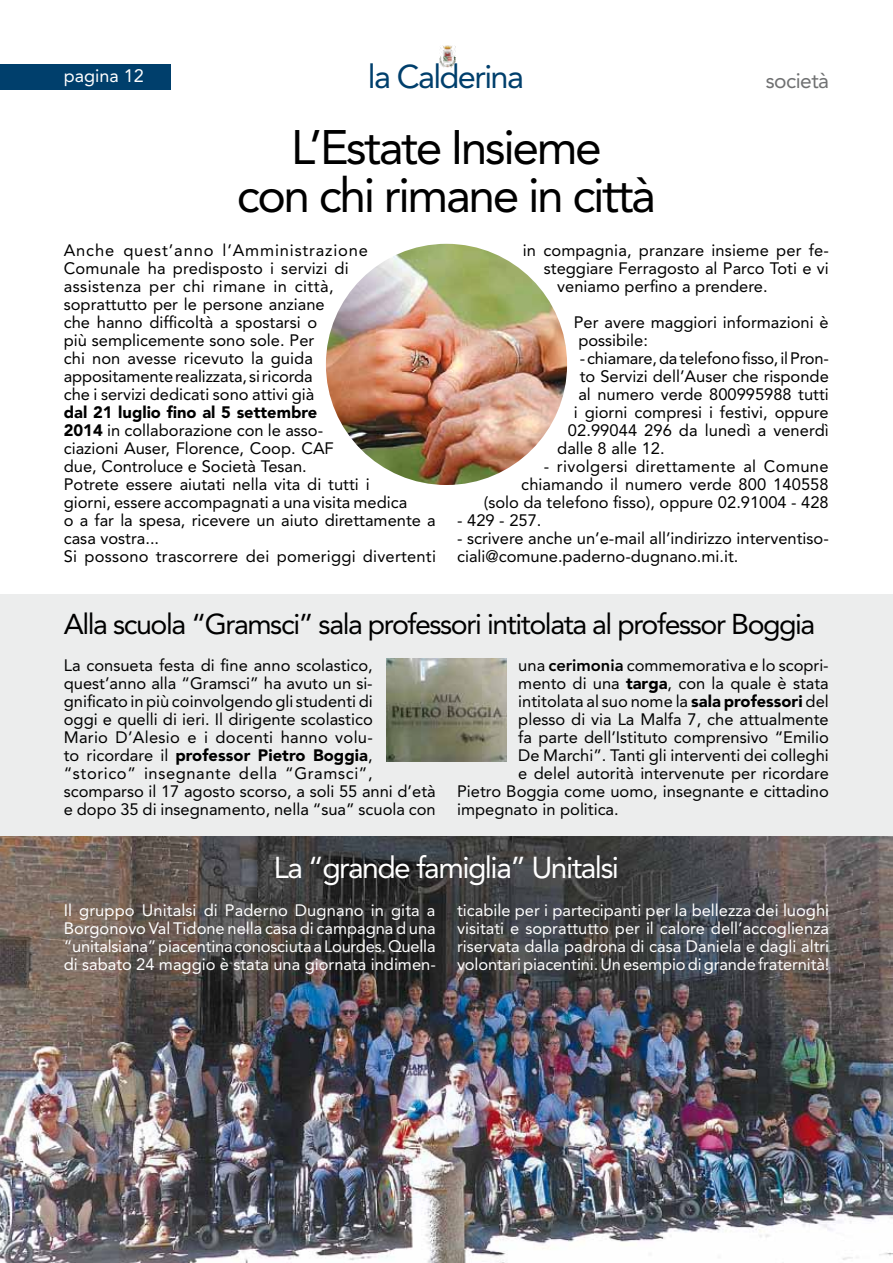
<style>
.page{position:relative;width:893px;height:1263px;background:#fff}
.page>*{position:absolute;margin:0;border:0;box-sizing:border-box;transform-origin:0 0}
.t1{font:48px/48px "Avenir LT Std";letter-spacing:-.05em;color:#000;text-align:center}
.t2{font:32.7px "Avenir LT Std";letter-spacing:-.05em;color:#003f6c}
.t3{font:30px "Avenir LT Std";letter-spacing:-.05em;color:#fff}
.t4{font:28.5px "Avenir LT Std";letter-spacing:-.05em;color:#000}
.t5{font:21px "Avenir LT Std";letter-spacing:-.025em;color:#707172}
.t6{font:18px "Avenir LT Std";color:#fff}
.t7{font:16.5px/18px "Avenir LT Std";color:#000}
.t8{font:16.5px/18px "Avenir LT Std";letter-spacing:-.005em;color:#fff;text-align:justify}
.s1{font-weight:900}
.s2{font-weight:800}
</style>
<div class="page">
<div style="left:0;top:594px;width:893px;height:243px;background:#eceded"></div>
<img style="left:439px;top:45px;width:16px;height:22px">
<div style="left:0;top:64px;width:170px;height:25px;background:#003f6c"></div>
<img style="left:387px;top:659px;width:119px;height:102px">
<img style="left:0;top:837px;width:893px;height:426px">
<img style="left:326px;top:244px;width:241px;height:241px;border-radius:121px">
<p class="t6" style="left:64px;top:65px;width:82px">pagina 12</p>
<h2 class="t2" style="left:368px;top:58px;width:158px">la Calderina</h2>
<p class="t5" style="left:766px;top:69px;width:65px">società</p>
<h1 class="t1" style="left:237px;top:124px;width:421px">L’Estate Insieme<br>con chi rimane in città</h1>
<p class="t7" style="left:64px;top:242px;width:306px">Anche quest’anno l’Amministrazione Comunale ha predisposto i servizi di assistenza per chi rimane in città, soprattutto per le persone anziane<br>che hanno difficoltà a spostarsi o<br>più semplicemente sono sole. Per<br>chi non avesse ricevuto la guida appositamente realizzata, si ricorda<br>che i servizi dedicati sono attivi già</p>
<p class="t7" style="left:64px;top:404px;width:374px"><span class="s1">dal 21 luglio fino al 5 settembre<br>2014</span> in collaborazione con le asso-<br>ciazioni Auser, Florence, Coop. CAF<br>due, Controluce e Società Tesan.<br>Potrete essere aiutati nella vita di tutti i<br>giorni, essere accompagnati a una visita medica<br>o a far la spesa, ricevere un aiuto direttamente a casa vostra...<br>Si possono trascorrere dei pomeriggi divertenti</p>
<p class="t7" style="left:523px;top:242px;width:308px">in compagnia, pranzare insieme per fe-</p>
<p class="t7" style="left:544px;top:260px;width:287px">steggiare Ferragosto al Parco Toti e vi</p>
<p class="t7" style="left:557px;top:278px;width:212px">veniamo perfino a prendere.</p>
<p class="t7" style="left:574px;top:314px;width:256px">Per avere maggiori informazioni è possibile:</p>
<p class="t7" style="left:580px;top:350px;width:251px">- chiamare, da telefono fisso, il Pron-</p>
<p class="t7" style="left:580px;top:368px;width:251px">to Servizi dell’Auser che risponde</p>
<p class="t7" style="left:578px;top:386px;width:252px">al numero verde 800995988 tutti</p>
<p class="t7" style="left:574px;top:404px;width:256px">i giorni compresi i festivi, oppure</p>
<p class="t7" style="left:568px;top:422px;width:263px">02.99044 296 da lunedì a venerdì</p>
<p class="t7" style="left:557px;top:440px;width:109px">dalle 8 alle 12.</p>
<p class="t7" style="left:484px;top:458px;width:346px;text-align:right">- rivolgersi direttamente al Comune chiamando il numero verde 800 140558 (solo da telefono fisso), oppure 02.91004 - 428</p>
<p class="t7" style="left:457px;top:512px;width:86px">- 429 - 257.</p>
<p class="t7" style="left:457px;top:530px;width:373px">- scrivere anche un’e-mail all’indirizzo interventiso&shy;ciali@comune.paderno-dugnano.mi.it.</p>
<h3 class="t4" style="left:64px;top:608px;width:753px">Alla scuola “Gramsci” sala professori intitolata al professor Boggia</h3>
<p class="t7" style="left:64px;top:657px;width:373px">La consueta festa di fine anno scolastico, quest’anno alla “Gramsci” ha avuto un si&shy;gnificato in più coinvolgendo gli studenti di<br>oggi e quelli di ieri. Il dirigente scolastico<br>Mario D’Alesio e i docenti hanno volu-<br>to ricordare il <span class="s1">professor Pietro Boggia</span>, “storico” insegnante della “Gramsci”, scomparso il 17 agosto scorso, a soli 55 anni d’età e dopo 35 di insegnamento, nella “sua” scuola con</p>
<p class="t7" style="left:518px;top:657px;width:312px">una <span class="s2">cerimonia</span> commemorativa e lo scopri-</p>
<p class="t7" style="left:518px;top:675px;width:312px">mento di una <span class="s1">targa</span>, con la quale è stata</p>
<p class="t7" style="left:518px;top:693px;width:312px">intitolata al suo nome la <span class="s1">sala professori</span> del</p>
<p class="t7" style="left:518px;top:711px;width:312px">plesso di via La Malfa 7, che attualmente</p>
<p class="t7" style="left:518px;top:729px;width:312px">fa parte dell’Istituto comprensivo “Emilio</p>
<p class="t7" style="left:518px;top:747px;width:312px">De Marchi”. Tanti gli interventi dei colleghi</p>
<p class="t7" style="left:518px;top:765px;width:312px">e delel autorità intervenute per ricordare</p>
<p class="t7" style="left:457px;top:783px;width:373px">Pietro Boggia come uomo, insegnante e cittadino</p>
<p class="t7" style="left:457px;top:801px;width:163px">impegnato in politica.</p>
<h3 class="t3" style="left:274px;top:850px;width:347px">La “grande famiglia” Unitalsi</h3>
<p class="t8" style="left:64px;top:902px;width:374px">Il gruppo Unitalsi di Paderno Dugnano in gita a Borgonovo Val Tidone nella casa di campagna d una “unitalsiana” piacentina conosciuta a Lourdes. Quella di sabato 24 maggio è stata una giornata indimen-</p>
<p class="t8" style="left:457px;top:902px;width:374px">ticabile per i partecipanti per la bellezza dei luoghi visitati e soprattutto per il calore dell’accoglienza riservata dalla padrona di casa Daniela e dagli altri volontari piacentini. Un esempio di grande fraternità!</p>
</div>
